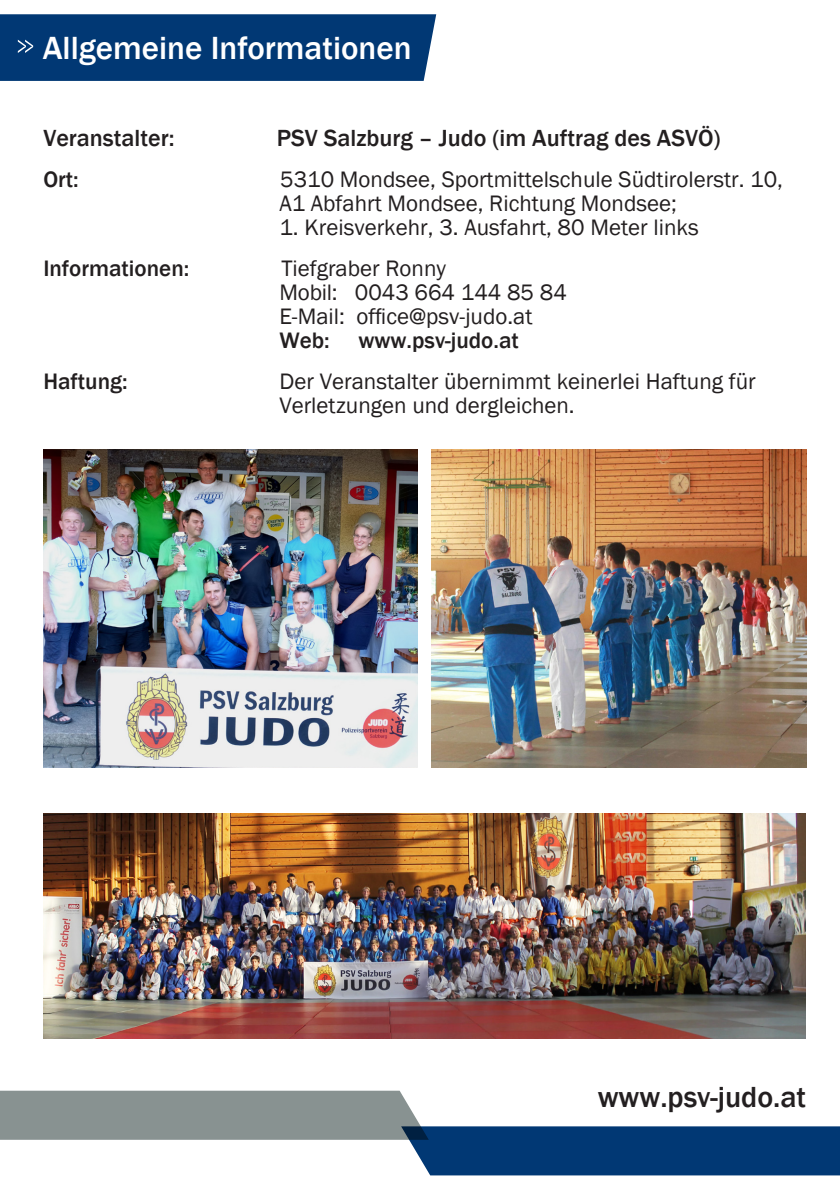
<style>
.page{position:relative;width:840px;height:1191px;background:#fff}
.page>*{position:absolute;margin:0;border:0;box-sizing:border-box;transform-origin:0 0}
.t1{font:500 33px "Franklin Gothic";color:#fff}
.t2{font:500 29.8px "Franklin Gothic";color:#231f20}
.t3{font:500 24px "Franklin Gothic";color:#231f20}
.t4{font:23px "Franklin Gothic";color:#231f20}
.t5{font:500 23px "Franklin Gothic";color:#231f20}
</style>
<div class="page">
<img style="left:44px;top:814px;width:761px;height:224px">
<img style="left:44px;top:449px;width:373px;height:318px">
<img style="left:431px;top:449px;width:374px;height:318px">
<div style="left:0;top:14px;width:436px;height:67px;background:#013874"></div>
<svg style="left:0;top:1090px;width:839px;height:85px"></svg>
<p class="t1" style="left:43px;top:27px;width:370px">Allgemeine Informationen</p>
<p class="t3" style="left:43px;top:123px;width:133px">Veranstalter:</p>
<p class="t3" style="left:276px;top:123px;width:445px">PSV Salzburg – Judo (im Auftrag des ASVÖ)</p>
<p class="t5" style="left:43px;top:165px;width:37px">Ort:</p>
<p class="t4" style="left:280px;top:165px;width:504px">5310 Mondsee, Sportmittelschule Südtirolerstr. 10,</p>
<p class="t4" style="left:279px;top:189px;width:399px">A1 Abfahrt Mondsee, Richtung Mondsee;</p>
<p class="t4" style="left:279px;top:213px;width:420px">1. Kreisverkehr, 3. Ausfahrt, 80 Meter links</p>
<p class="t5" style="left:43px;top:254px;width:147px">Informationen:</p>
<p class="t4" style="left:281px;top:254px;width:166px">Tiefgraber Ronny</p>
<p class="t4" style="left:279px;top:278px;width:289px">Mobil: 0043 664 144 85 84</p>
<p class="t4" style="left:279px;top:302px;width:254px">E-Mail: office@psv-judo.at</p>
<p class="t5" style="left:279px;top:326px;width:52px">Web:</p>
<p class="t5" style="left:358px;top:326px;width:162px">www.psv-judo.at</p>
<p class="t5" style="left:43px;top:367px;width:86px">Haftung:</p>
<p class="t4" style="left:279px;top:367px;width:477px">Der Veranstalter übernimmt keinerlei Haftung für</p>
<p class="t4" style="left:279px;top:391px;width:296px">Verletzungen und dergleichen.</p>
<p class="t2" style="left:597px;top:1078px;width:210px">www.psv-judo.at</p>
</div>
